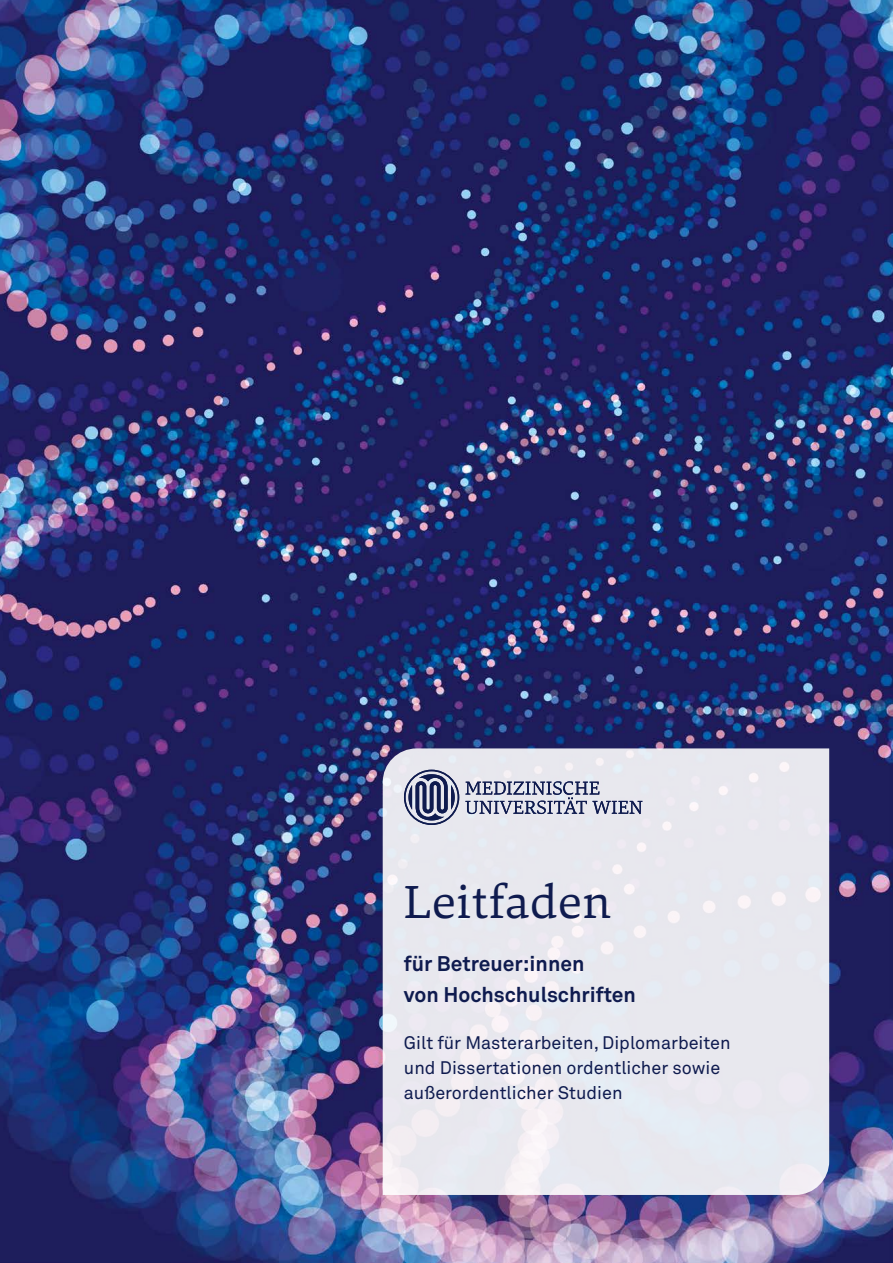
<style>
.page{position:relative;width:893px;height:1263px;background:#fff}
.page>*{position:absolute;margin:0;border:0;box-sizing:border-box;transform-origin:0 0}
.t1{font:48px "Danton";letter-spacing:.02em;color:#0f1b4f}
.t2{font:700 21px/31.5px "Akkurat Pro";color:#0f1b4f}
.t3{font:18px/25.2px "Akkurat Pro";color:#0f1b4f}
</style>
<div class="page">
<img style="left:0;top:0;width:893px;height:1263px">
<svg style="left:383px;top:748px;width:446px;height:447px;fill:#e8e8ee"></svg>
<svg style="left:404px;top:770px;width:55px;height:55px"></svg>
<svg style="left:465px;top:781px;width:177px;height:33px"></svg>
<h1 class="t1" style="left:404px;top:871px;width:208px">Leitfaden</h1>
<p class="t2" style="left:404px;top:947px;width:233px">für Betreuer:innen<br>von Hochschulschriften</p>
<p class="t3" style="left:404px;top:1030px;width:328px">Gilt für Masterarbeiten, Diplomarbeiten und Dissertationen ordentlicher sowie außerordentlicher Studien</p>
</div>
